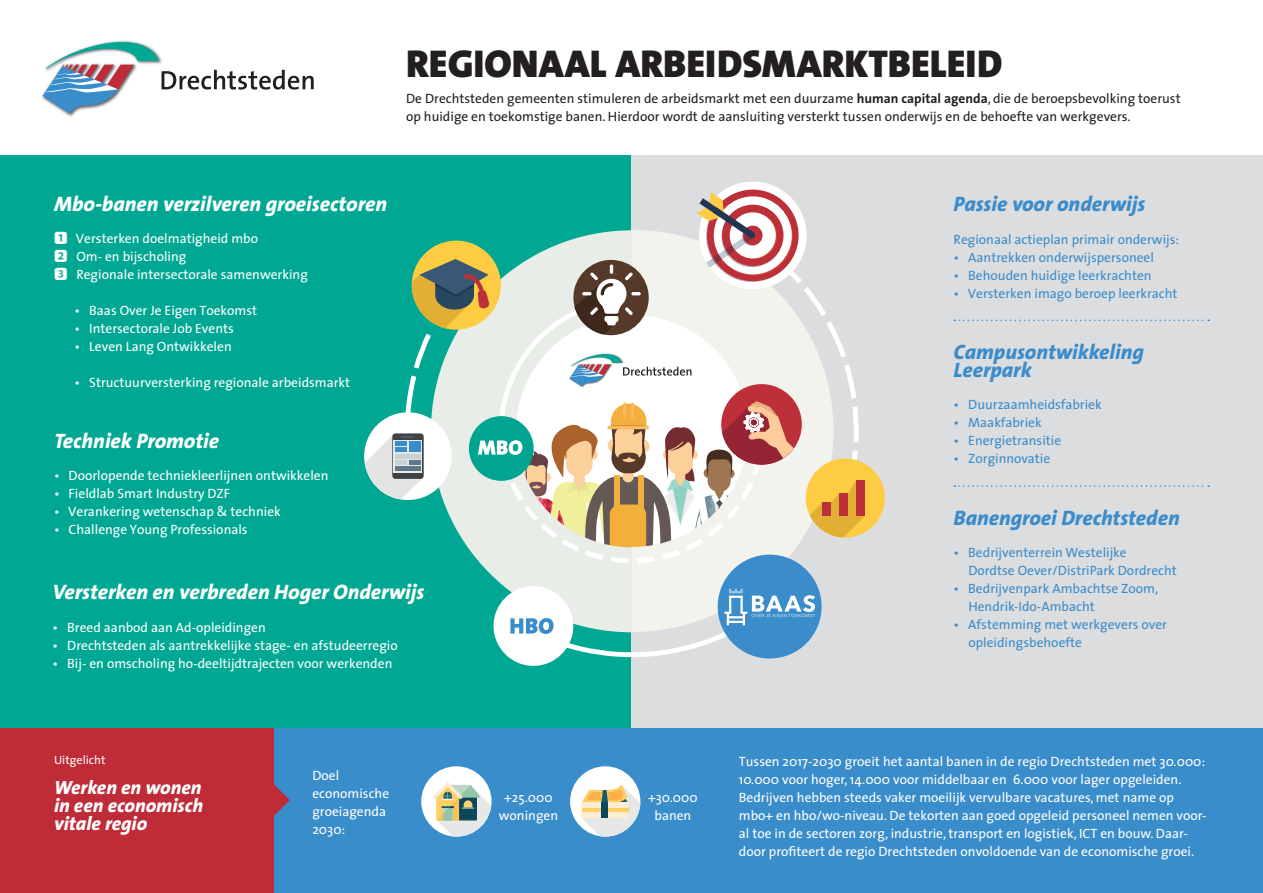
<style>
.page{position:relative;width:1263px;height:893px;background:#fff}
.page>*{position:absolute;margin:0;border:0;box-sizing:border-box;transform-origin:0 0}
.t1{font:900 39px "The Sans B9";color:#231f20}
.t2{font:italic 800 21px "The Sans B8";color:#fff}
.t3{font:italic 800 21px/18px "The Sans B8";color:#3b8ccb}
.t4{font:italic 800 19.2px/18px "The Sans B8";color:#fff;text-align:justify}
.t5{font:13.5px/18px "The Sans";color:#fff}
.t6{font:13.5px/18px "The Sans";color:#3b8ccb}
.t7{font:13.5px/18px "The Sans";color:#231f20}
.t8{font:12px "The Sans";color:#fff}
.s1{font-family:"The Sans B7";font-weight:700}
.s2{font-family:"Koz Go Pr 6 N";font-weight:700}
.s3{font-family:"Koz Go Pr 6 N"}
</style>
<div class="page">
<div style="left:0;top:155px;width:631px;height:738px;background:#00a894"></div>
<div style="left:631px;top:155px;width:632px;height:717px;background:#dcdddf"></div>
<div style="left:0;top:729px;width:274px;height:164px;background:#bf2b37"></div>
<svg style="left:632px;top:563px;width:188px;height:69px;background:#eff0eb"></svg>
<svg style="left:480px;top:563px;width:152px;height:28px;background:#d1e6df"></svg>
<div style="left:699px;top:182px;width:107px;height:107px;background:#fff;border-radius:50%"></div>
<div style="left:718px;top:555px;width:104px;height:103px;background:#3b8ccb;border-radius:50%"></div>
<div style="left:806px;top:458px;width:79px;height:79px;background:#fecc42;border-radius:50%"></div>
<div style="left:493px;top:586px;width:80px;height:80px;background:#fff;border-radius:50%"></div>
<svg style="left:510px;top:589px;width:305px;height:68px"></svg>
<div style="left:274px;top:729px;width:989px;height:164px;background:#3a8dcb"></div>
<svg style="left:274px;top:784px;width:16px;height:32px"></svg>
<svg style="left:954px;top:320px;width:255px;height:1px"></svg>
<svg style="left:954px;top:485px;width:255px;height:2px"></svg>
<div style="left:421px;top:766px;width:70px;height:71px;background:#fff;border-radius:50%"></div>
<svg style="left:432px;top:782px;width:59px;height:55px"></svg>
<div style="left:570px;top:766px;width:70px;height:71px;background:#fff;border-radius:35px"></div>
<svg style="left:582px;top:785px;width:58px;height:52px"></svg>
<svg style="left:43px;top:40px;width:271px;height:73px"></svg>
<svg style="left:364px;top:192px;width:501px;height:371px"></svg>
<h1 class="t1" style="left:406px;top:43px;width:598px">REGIONAAL ARBEIDSMARKTBELEID</h1>
<p class="t7" style="left:406px;top:89px;width:776px">De Drechtsteden gemeenten stimuleren de arbeidsmarkt met een duurzame <span class="s1">human capital agenda</span>, die de beroepsbevolking toerust op huidige en toekomstige banen. Hierdoor wordt de aansluiting versterkt tussen onderwijs en de behoefte van werkgevers.</p>
<h2 class="t2" style="left:54px;top:193px;width:335px">Mbo-banen verzilveren groeisectoren</h2>
<p class="t5" style="left:54px;top:229px;width:255px"><span class="s2">1</span> Versterken doelmatigheid mbo<br><span class="s2">2</span> Om- en bijscholing<br><span class="s3">3</span> Regionale intersectorale samenwerking</p>
<p class="t5" style="left:75px;top:301px;width:184px">• Baas Over Je Eigen Toekomst</p>
<p class="t5" style="left:75px;top:319px;width:161px">• Intersectorale Job Events</p>
<p class="t5" style="left:75px;top:337px;width:159px">• Leven Lang Ontwikkelen</p>
<p class="t5" style="left:75px;top:373px;width:277px">• Structuurversterking regionale arbeidsmarkt</p>
<h2 class="t2" style="left:54px;top:430px;width:167px">Techniek Promotie</h2>
<p class="t5" style="left:54px;top:466px;width:276px">• Doorlopende techniekleerlijnen ontwikkelen</p>
<p class="t5" style="left:54px;top:484px;width:177px">• Fieldlab Smart Industry DZF</p>
<p class="t5" style="left:54px;top:502px;width:228px">• Verankering wetenschap &amp; techniek</p>
<p class="t5" style="left:54px;top:520px;width:195px">• Challenge Young Professionals</p>
<h2 class="t2" style="left:53px;top:581px;width:373px">Versterken en verbreden Hoger Onderwijs</h2>
<p class="t5" style="left:53px;top:618px;width:215px">• Breed aanbod aan Ad-opleidingen</p>
<p class="t5" style="left:53px;top:636px;width:347px">• Drechtsteden als aantrekkelijke stage- en afstudeerregio</p>
<p class="t5" style="left:53px;top:654px;width:341px">• Bij- en omscholing ho-deeltijdtrajecten voor werkenden</p>
<p class="t8" style="left:54px;top:750px;width:53px">Uitgelicht</p>
<h3 class="t4" style="left:54px;top:779px;width:151px">Werken en wonen in een economisch vitale regio</h3>
<p class="t5" style="left:312px;top:765px;width:78px">Doel economische groeiagenda<br>2030:</p>
<h2 class="t3" style="left:954px;top:196px;width:193px">Passie voor onderwijs</h2>
<p class="t6" style="left:954px;top:230px;width:227px">Regionaal actieplan primair onderwijs:</p>
<p class="t6" style="left:954px;top:248px;width:202px">• Aantrekken onderwijspersoneel</p>
<p class="t6" style="left:954px;top:266px;width:200px">• Behouden huidige leerkrachten</p>
<p class="t6" style="left:954px;top:284px;width:225px">• Versterken imago beroep leerkracht</p>
<h2 class="t3" style="left:954px;top:343px;width:192px">Campusontwikkeling<br>Leerpark</h2>
<p class="t6" style="left:954px;top:395px;width:150px">• Duurzaamheidsfabriek</p>
<p class="t6" style="left:954px;top:413px;width:90px">• Maakfabriek</p>
<p class="t6" style="left:954px;top:431px;width:109px">• Energietransitie</p>
<p class="t6" style="left:954px;top:449px;width:98px">• Zorginnovatie</p>
<h2 class="t3" style="left:954px;top:509px;width:228px">Banengroei Drechtsteden</h2>
<p class="t6" style="left:968px;top:543px;width:210px;text-indent:-15px">• Bedrijventerrein Westelijke<br>Dordtse Oever/DistriPark Dordrecht</p>
<p class="t6" style="left:968px;top:579px;width:191px;text-indent:-15px">• Bedrijvenpark Ambachtse Zoom,<br>Hendrik-Ido-Ambacht</p>
<p class="t6" style="left:968px;top:615px;width:200px;text-indent:-15px">• Afstemming met werkgevers over opleidingsbehoefte</p>
<p class="t5" style="left:499px;top:788px;width:61px;text-align:center">+25.000 woningen</p>
<p class="t5" style="left:648px;top:788px;width:51px;text-align:center">+30.000 banen</p>
<p class="t5" style="left:739px;top:752px;width:469px">Tussen 2017-2030 groeit het aantal banen in de regio Drechtsteden met 30.000:<br>10.000 voor hoger, 14.000 voor middelbaar en 6.000 voor lager opgeleiden.<br>Bedrijven hebben steeds vaker moeilijk vervulbare vacatures, met name op mbo+ en hbo/wo-niveau. De tekorten aan goed opgeleid personeel nemen voor&shy;al toe in de sectoren zorg, industrie, transport en logistiek, ICT en bouw. Daar&shy;door profiteert de regio Drechtsteden onvoldoende van de economische groei.</p>
</div>
